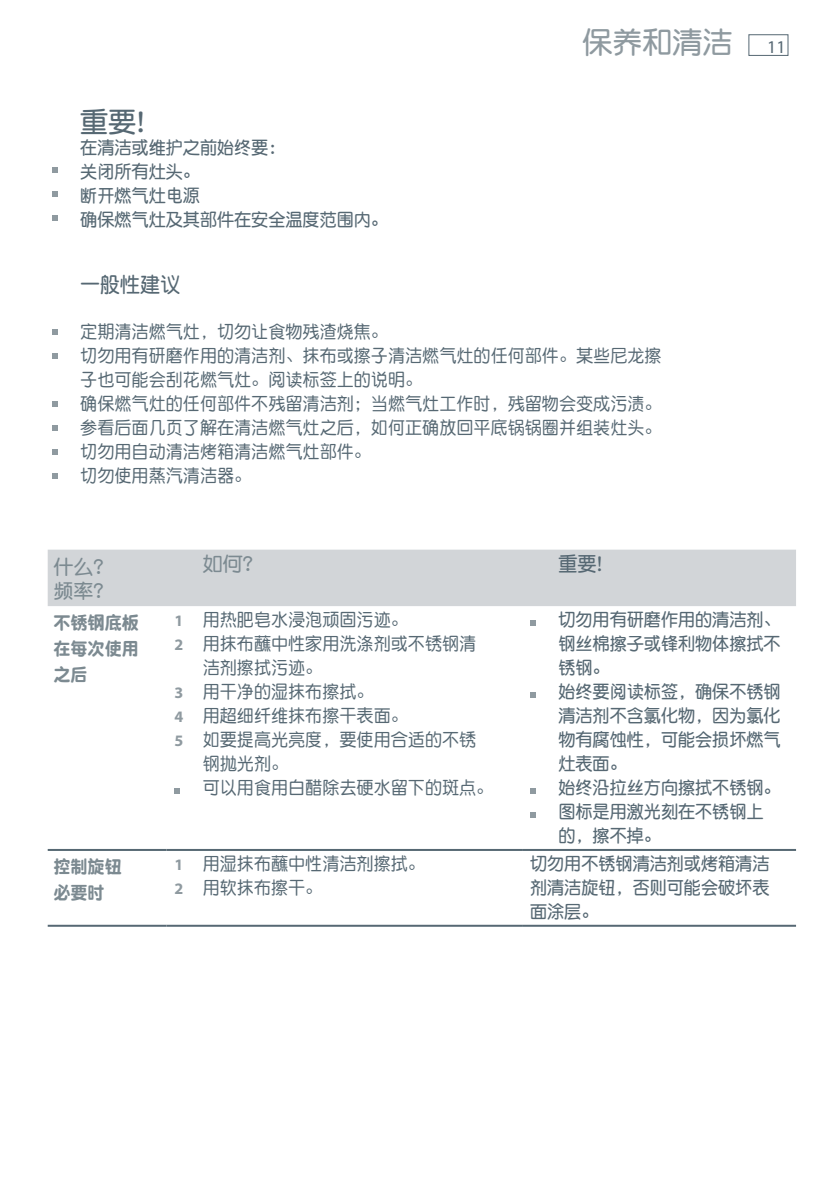
<style>
.page{position:relative;width:840px;height:1190px;background:#fff}
.page>*{position:absolute;margin:0;border:0;box-sizing:border-box;transform-origin:0 0}
.t1{font:30px "DF Yuan GB W7 G Bpc EUC H";color:#8f9aa0}
.t2{font:28px "DF Yuan GB W7 G Bpc EUC H";color:#566873}
.t3{font:21px "DF Yuan GB W7 G Bpc EUC H";color:#566873;scale:.95 1}
.t4{font:20px/24px "DF Yuan GB W7 G Bpc EUC H";color:#7c8a91}
.t5{font:20px "DF Yuan GB W7 G Bpc EUC H";color:#566873;scale:.95 1}
.t6{font:18px/24px "DF Yuan GB W5 G Bpc EUC H";color:#566873;scale:.95 1}
.t7{font:18px/24px "DF Yuan GB W7 G Bpc EUC H";color:#566873;scale:.95 1}
.t8{font:18px/26px "DF Yuan GB W9 G Bpc EUC H";color:#7c8a91;text-align:justify;scale:.95 1}
.s1{font-family:"Myriad Pro";font-size:18px;color:#566873}
.s2{font-family:"Myriad Pro";font-weight:700;font-size:16px;color:#8f9aa0}
</style>
<div class="page">
<div style="left:748px;top:34px;width:41px;height:22px;border:1px solid #566873"></div>
<div style="left:48px;top:550px;width:748px;height:56px;background:#d2d5d8"></div>
<hr style="left:522px;top:849px;width:274px;height:2px;background:#566873">
<hr style="left:522px;top:925px;width:274px;height:2px;background:#566873">
<hr style="left:48px;top:849px;width:118px;height:2px;background:#566873">
<hr style="left:48px;top:925px;width:118px;height:2px;background:#566873">
<hr style="left:166px;top:849px;width:356px;height:2px;background:#566873">
<hr style="left:166px;top:925px;width:356px;height:2px;background:#566873">
<svg style="left:174px;top:788px;width:6px;height:6px"></svg>
<svg style="left:530px;top:620px;width:6px;height:6px"></svg>
<svg style="left:530px;top:692px;width:6px;height:6px"></svg>
<svg style="left:530px;top:788px;width:6px;height:6px"></svg>
<svg style="left:530px;top:812px;width:6px;height:6px"></svg>
<svg style="left:52px;top:167px;width:6px;height:6px"></svg>
<svg style="left:52px;top:191px;width:6px;height:6px"></svg>
<svg style="left:52px;top:215px;width:6px;height:6px"></svg>
<svg style="left:52px;top:329px;width:6px;height:6px"></svg>
<svg style="left:52px;top:353px;width:6px;height:6px"></svg>
<svg style="left:52px;top:401px;width:6px;height:6px"></svg>
<svg style="left:52px;top:425px;width:6px;height:6px"></svg>
<svg style="left:52px;top:449px;width:6px;height:6px"></svg>
<svg style="left:52px;top:473px;width:6px;height:6px"></svg>
<h2 class="t2" style="left:80px;top:110px;width:85px">重要！</h2>
<p class="t7" style="left:80px;top:137px;width:325px">在清洁或维护之前始终要：<br>关闭所有灶头。<br>断开燃气灶电源<br>确保燃气灶及其部件在安全温度范围内。</p>
<h1 class="t1" style="left:583px;top:31px;width:205px">保养和清洁 <span class="s1">11</span></h1>
<p class="t3" style="left:80px;top:276px;width:107px">一般性建议</p>
<p class="t6" style="left:80px;top:321px;width:613px">定期清洁燃气灶，切勿让食物残渣烧焦。<br>切勿用有研磨作用的清洁剂、抹布或擦子清洁燃气灶的任何部件。某些尼龙擦子也可能会刮花燃气灶。阅读标签上的说明。<br>确保燃气灶的任何部件不残留清洁剂；当燃气灶工作时，残留物会变成污渍。参看后面几页了解在清洁燃气灶之后，如何正确放回平底锅锅圈并组装灶头。切勿用自动清洁烤箱清洁燃气灶部件。<br>切勿使用蒸汽清洁器。</p>
<p class="t4" style="left:53px;top:557px;width:62px">什么？频率？</p>
<p class="t4" style="left:203px;top:554px;width:61px">如何？</p>
<p class="t5" style="left:558px;top:556px;width:61px">重要！</p>
<p class="t8" style="left:53px;top:612px;width:91px">不锈钢底板在每次使用之后</p>
<p class="t6" style="left:174px;top:610px;width:247px"><span class="s2">1</span> 用热肥皂水浸泡顽固污迹。</p>
<p class="t7" style="left:558px;top:610px;width:236px">切勿用有研磨作用的清洁剂、钢丝棉擦子或锋利物体擦拭不锈钢。<br>始终要阅读标签，确保不锈钢清洁剂不含氯化物，因为氯化物有腐蚀性，可能会损坏燃气灶表面。<br>始终沿拉丝方向擦拭不锈钢。图标是用激光刻在不锈钢上的，擦不掉。</p>
<p class="t6" style="left:174px;top:634px;width:319px"><span class="s2">2</span> 用抹布蘸中性家用洗涤剂或不锈钢清</p>
<p class="t6" style="left:203px;top:658px;width:128px">洁剂擦拭污迹。</p>
<p class="t6" style="left:174px;top:682px;width:211px"><span class="s2">3</span> 用干净的湿抹布擦拭。</p>
<p class="t6" style="left:174px;top:706px;width:247px"><span class="s2">4</span> 用超细纤维抹布擦干表面。</p>
<p class="t6" style="left:174px;top:730px;width:319px"><span class="s2">5</span> 如要提高光亮度，要使用合适的不锈</p>
<p class="t6" style="left:203px;top:754px;width:91px">钢抛光剂。</p>
<p class="t6" style="left:203px;top:778px;width:308px">可以用食用白醋除去硬水留下的斑点。</p>
<p class="t8" style="left:53px;top:856px;width:74px">控制旋钮必要时</p>
<p class="t6" style="left:174px;top:854px;width:265px"><span class="s2">1</span> 用湿抹布蘸中性清洁剂擦拭。<br><span class="s2">2</span> 用软抹布擦干。</p>
<p class="t7" style="left:530px;top:853px;width:253px;text-align:justify">切勿用不锈钢清洁剂或烤箱清洁剂清洁旋钮，否则可能会破坏表面涂层。</p>
</div>
